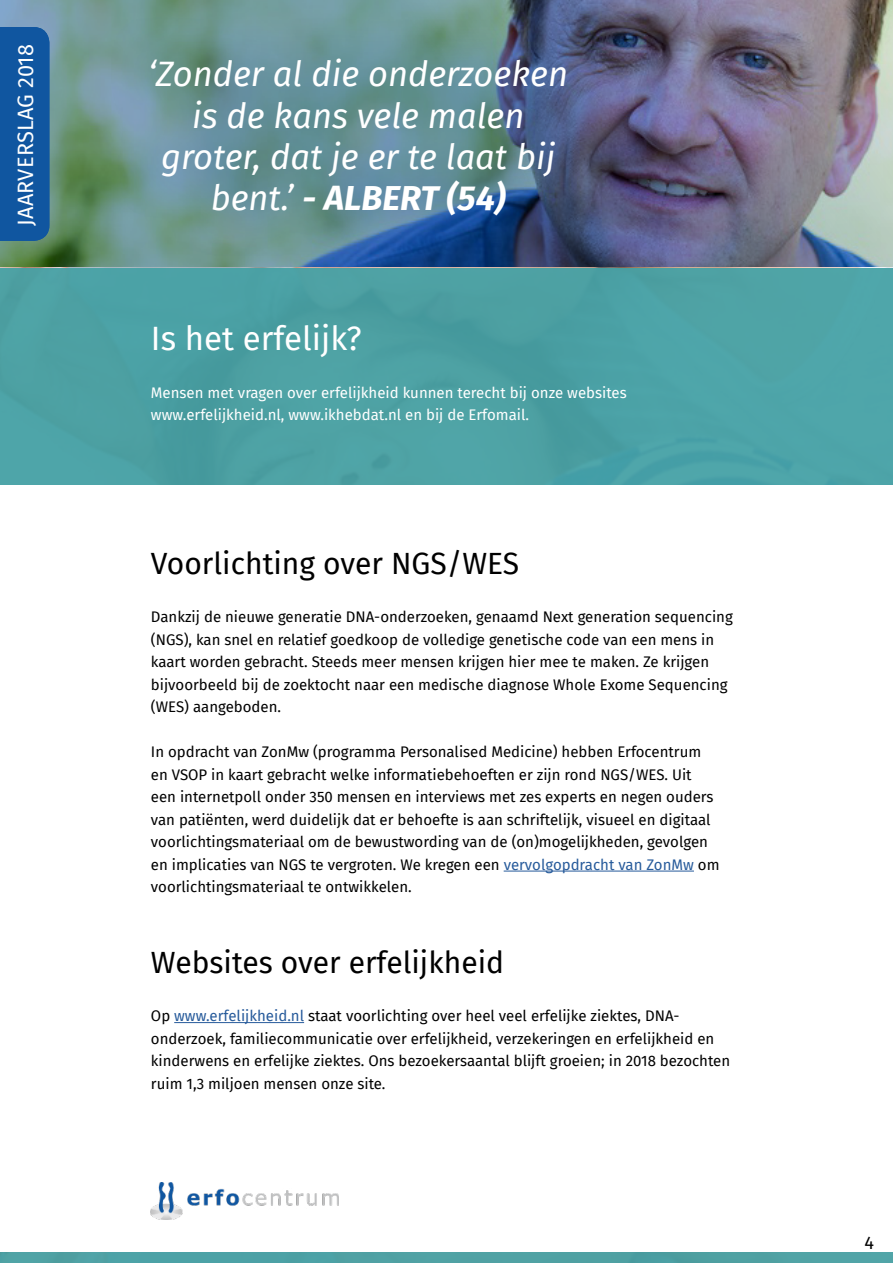
<style>
.page{position:relative;width:893px;height:1263px;background:#fff}
.page>*{position:absolute;margin:0;border:0;box-sizing:border-box;transform-origin:0 0}
.t1{font:italic 34.5px/41.4px "Fira Sans";color:#fff;text-align:center}
.t2{font:33px "Fira Sans";color:#fff}
.t3{font:30px "Fira Sans";color:#000}
.t4{font:21.75px "Fira Sans";letter-spacing:.01em;color:#fff}
.t5{font:18px "Fira Sans";color:#000}
.t6{font:15px/22.5px "Fira Sans";color:#000}
.t7{font:15px/22.5px "Fira Sans";color:#fff}
.s1{font-weight:700}
.s2{color:#275b9b}
</style>
<div class="page">
<img style="left:151px;top:1182px;width:188px;height:37px">
<img style="left:0;top:0;width:893px;height:268px">
<div style="left:0;top:27px;width:49px;height:214px;background:#1056a0"></div>
<svg style="left:110px;top:17px;width:499px;height:241px;background:#5c818f"></svg>
<hr style="left:504px;top:871px;width:190px;height:1px;background:#275b9b">
<hr style="left:174px;top:1022px;width:130px;height:1px;background:#275b9b">
<div style="left:0;top:268px;width:893px;height:217px;background:#49a4a8"></div>
<div style="left:0;top:1252px;width:893px;height:11px;background:#49a4a8"></div>
<h3 class="t4" style="left:9px;top:226px;width:183px;rotate:-90deg">JAARVERSLAG 2018</h3>
<h3 class="t4" style="left:9px;top:56px;width:13px;rotate:-90deg">6</h3>
<h1 class="t1" style="left:148px;top:53px;width:421px">‘Zonder al die onderzoeken is de kans vele malen groter, dat je er te laat bij bent.’ <span class="s1">- ALBERT (54)</span></h1>
<h2 class="t2" style="left:151px;top:313px;width:212px">Is het erfelijk?</h2>
<p class="t7" style="left:151px;top:381px;width:477px">Mensen met vragen over erfelijkheid kunnen terecht bij onze websites www.erfelijkheid.nl, www.ikhebdat.nl en bij de Erfomail.</p>
<h3 class="t3" style="left:151px;top:541px;width:370px">Voorlichting over NGS/WES</h3>
<p class="t6" style="left:151px;top:605px;width:583px">Dankzij de nieuwe generatie DNA-onderzoeken, genaamd Next generation sequencing (NGS), kan snel en relatief goedkoop de volledige genetische code van een mens in kaart worden gebracht. Steeds meer mensen krijgen hier mee te maken. Ze krijgen bijvoorbeeld bij de zoektocht naar een medische diagnose Whole Exome Sequencing (WES) aangeboden.</p>
<p class="t6" style="left:151px;top:740px;width:570px">In opdracht van ZonMw (programma Personalised Medicine) hebben Erfocentrum en VSOP in kaart gebracht welke informatiebehoeften er zijn rond NGS/WES. Uit een internetpoll onder 350 mensen en interviews met zes experts en negen ouders van patiënten, werd duidelijk dat er behoefte is aan schriftelijk, visueel en digitaal voorlichtingsmateriaal om de bewustwording van de (on)mogelijkheden, gevolgen en implicaties van NGS te vergroten. We kregen een <span class="s2">vervolgopdracht van ZonMw</span> om voorlichtingsmateriaal te ontwikkelen.</p>
<h3 class="t3" style="left:151px;top:940px;width:355px">Websites over erfelijkheid</h3>
<p class="t6" style="left:151px;top:1004px;width:581px">Op <span class="s2">www.erfelijkheid.nl</span> staat voorlichting over heel veel erfelijke ziektes, DNA&shy;onderzoek, familiecommunicatie over erfelijkheid, verzekeringen en erfelijkheid en kinderwens en erfelijke ziektes. Ons bezoekersaantal blijft groeien; in 2018 bezochten ruim 1,3 miljoen mensen onze site.</p>
<p class="t5" style="left:865px;top:1229px;width:11px">4</p>
</div>
